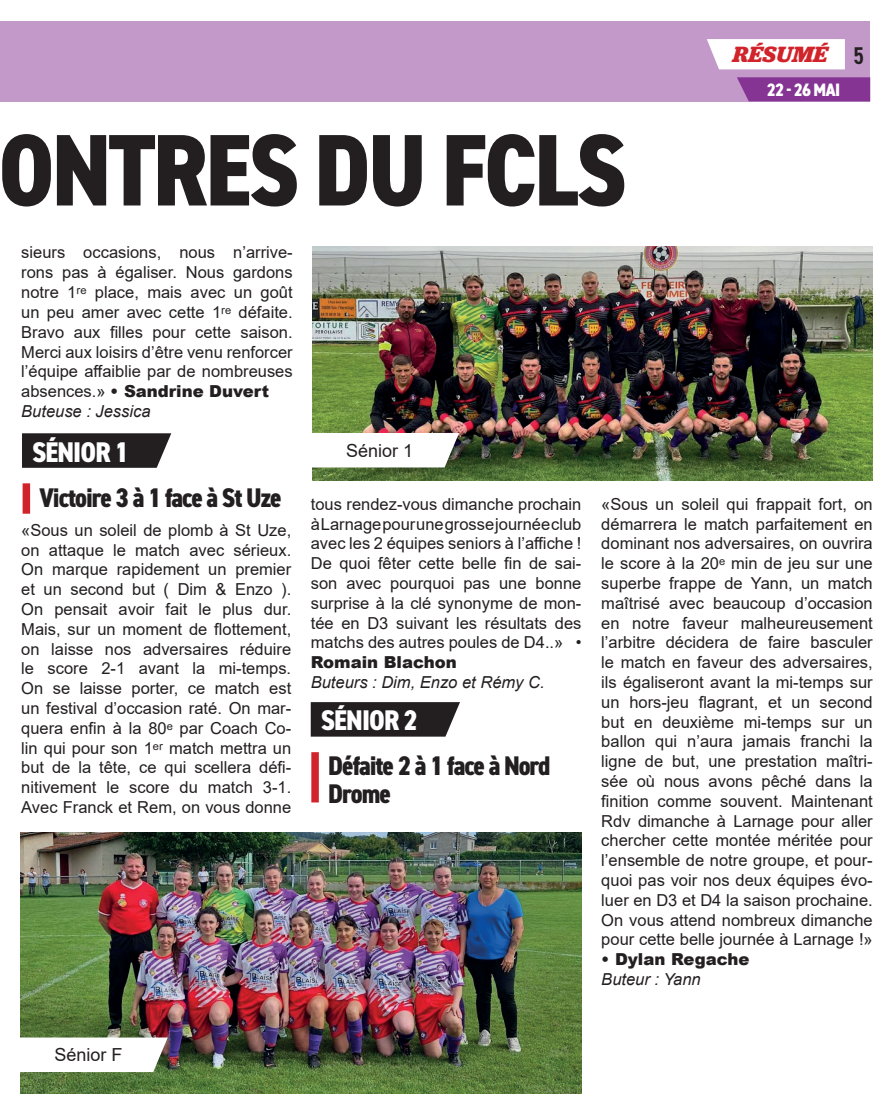
<style>
.page{position:relative;width:893px;height:1115px;background:#fff}
.page>*{position:absolute;margin:0;border:0;box-sizing:border-box;transform-origin:0 0}
.t1{font:800 condensed 102px "DIN2014";letter-spacing:-.03em;color:#231f20}
.t2{font:800 condensed 28.5px "DIN2014";letter-spacing:-.03em;color:#fff}
.t3{font:800 condensed 27px/27.8px "DIN2014";letter-spacing:-.04em;color:#231f20}
.t4{font:italic 700 22.95px "Jubilat";color:#d1232a}
.t5{font:18px "Arial";color:#231f20}
.t6{font:800 condensed 18px "DIN2014";color:#fff}
.t7{font:16.5px/19.8px "Arial";color:#231f20;text-align:justify}
.t8{font:italic 16.5px "Arial";color:#231f20}
.t9{font:900 16.5px "Arial";color:#231f20}
.s1{font-weight:900}
.s2{font-style:italic}
.s3{font-family:"DIN2014";font-weight:600;font-style:normal;font-stretch:condensed;font-size:24.3px;color:#231f20}
</style>
<div class="page">
<svg style="left:22px;top:433px;width:149px;height:35px;background:#302c2d"></svg>
<div style="left:23px;top:483px;width:7px;height:31px;background:#d1232a"></div>
<svg style="left:311px;top:702px;width:149px;height:34px;background:#2e2a2b"></svg>
<div style="left:311px;top:752px;width:8px;height:50px;background:#d1232a"></div>
<div style="left:0;top:21px;width:870px;height:80px;background:#c299c9"></div>
<div style="left:707px;top:39px;width:138px;height:30px;background:#fff"></div>
<svg style="left:737px;top:77px;width:133px;height:24px;background:#883996"></svg>
<img style="left:21px;top:832px;width:560px;height:261px">
<img style="left:312px;top:246px;width:561px;height:234px">
<svg style="left:20px;top:1037px;width:148px;height:35px"></svg>
<svg style="left:312px;top:433px;width:147px;height:34px"></svg>
<h1 class="t1" style="left:-2px;top:102px;width:630px">ONTRES DU FCLS</h1>
<p class="t7" style="left:21px;top:243px;width:273px;text-align:left">sieurs occasions, nous n’arrive&shy;rons pas à égaliser. Nous gardons notre 1ʳᵉ place, mais avec un goût un peu amer avec cette 1ʳᵉ défaite.<br>Bravo aux filles pour cette saison.<br>Merci aux loisirs d’être venu renforcer l’équipe affaiblie par de nombreuses absences.» <span class="s1">• Sandrine Duvert<br></span><span class="s2">Buteuse : Jessica</span></p>
<h3 class="t4" style="left:733px;top:39px;width:133px">RÉSUMÉ <span class="s3">5</span></h3>
<p class="t6" style="left:767px;top:78px;width:56px">22 - 26 mai</p>
<h2 class="t2" style="left:32px;top:433px;width:99px">SÉNIOR 1</h2>
<h3 class="t3" style="left:40px;top:483px;width:244px">Victoire 3 à 1 face à St Uze</h3>
<p class="t7" style="left:21px;top:520px;width:272px">«Sous un soleil de plomb à St Uze, on attaque le match avec sérieux.<br>On marque rapidement un premier et un second but ( Dim &amp; Enzo ).<br>On pensait avoir fait le plus dur.<br>Mais, sur un moment de flottement, on laisse nos adversaires réduire le score 2-1 avant la mi-temps.<br>On se laisse porter, ce match est un festival d’occasion raté. On mar&shy;quera enfin à la 80ᵉ par Coach Co&shy;lin qui pour son 1ᵉʳ match mettra un but de la tête, ce qui scellera défi&shy;nitivement le score du match 3-1.<br>Avec Franck et Rem, on vous donne</p>
<p class="t5" style="left:346px;top:438px;width:69px">Sénior 1</p>
<p class="t7" style="left:311px;top:494px;width:272px">tous rendez-vous dimanche prochain à Larnage pour une grosse journée club avec les 2 équipes seniors à l’affiche !<br>De quoi fêter cette belle fin de sai&shy;son avec pourquoi pas une bonne surprise à la clé synonyme de mon&shy;tée en D3 suivant les résultats des matchs des autres poules de D4..» •</p>
<p class="t9" style="left:311px;top:650px;width:147px">Romain Blachon</p>
<p class="t8" style="left:311px;top:671px;width:235px">Buteurs : Dim, Enzo et Rémy C.</p>
<h2 class="t2" style="left:321px;top:701px;width:99px">SÉNIOR 2</h2>
<h3 class="t3" style="left:328px;top:752px;width:224px">Défaite 2 à 1 face à Nord<br>Drome</h3>
<p class="t7" style="left:601px;top:494px;width:273px">«Sous un soleil qui frappait fort, on démarrera le match parfaitement en dominant nos adversaires, on ouvrira le score à la 20ᵉ min de jeu sur une superbe frappe de Yann, un match maîtrisé avec beaucoup d’occasion en notre faveur malheureusement l’arbitre décidera de faire basculer le match en faveur des adversaires, ils égaliseront avant la mi-temps sur un hors-jeu flagrant, et un second but en deuxième mi-temps sur un ballon qui n’aura jamais franchi la ligne de but, une prestation maîtri&shy;sée où nous avons pêché dans la finition comme souvent. Maintenant Rdv dimanche à Larnage pour aller chercher cette montée méritée pour l’ensemble de notre groupe, et pour&shy;quoi pas voir nos deux équipes évo&shy;luer en D3 et D4 la saison prochaine.<br>On vous attend nombreux dimanche pour cette belle journée à Larnage !»</p>
<p class="t9" style="left:601px;top:947px;width:150px">• Dylan Regache</p>
<p class="t8" style="left:601px;top:968px;width:101px">Buteur : Yann</p>
<p class="t5" style="left:54px;top:1042px;width:70px">Sénior F</p>
</div>
